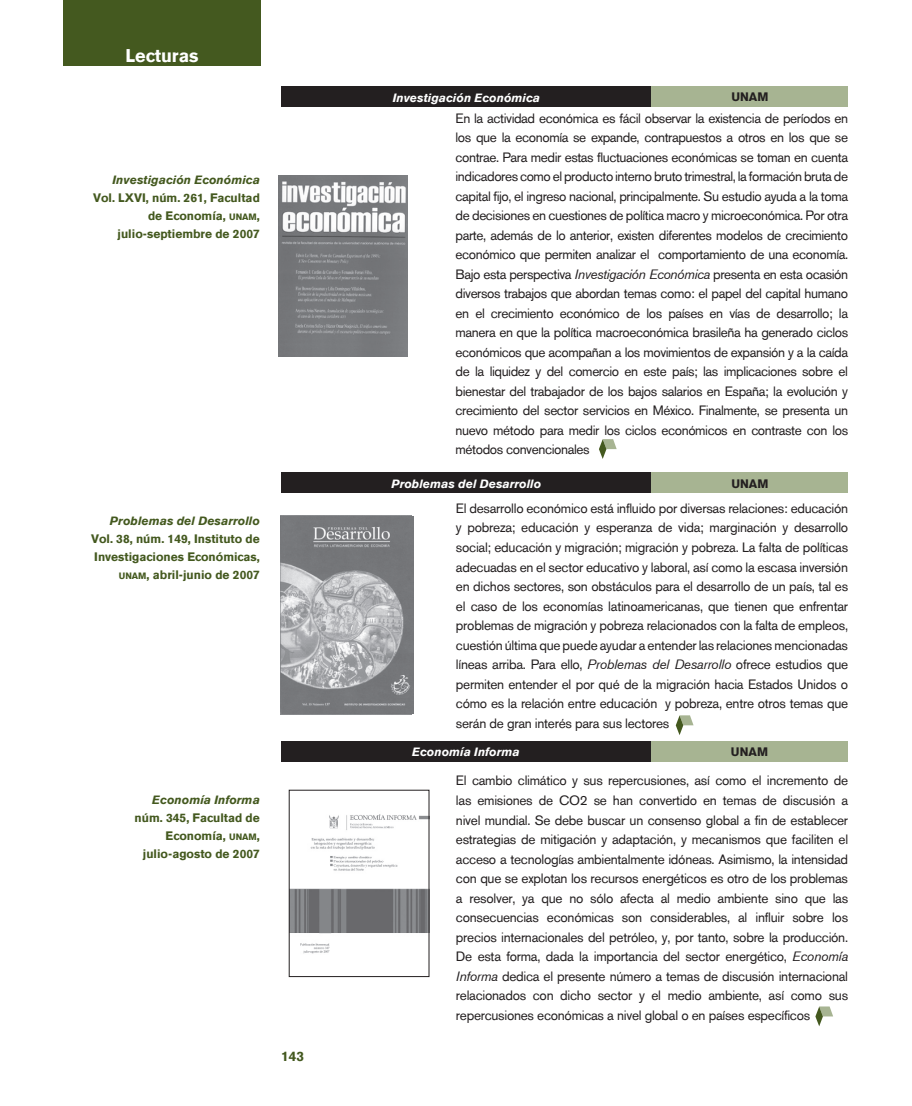
<style>
.page{position:relative;width:912px;height:1106px;background:#fff}
.page>*{position:absolute;margin:0;border:0;box-sizing:border-box;transform-origin:0 0}
.t1{font:700 18px "Akzidenz Grotesk BE";color:#fff}
.t2{font:13.5px/19.5px "Akzidenz Grotesk BE";letter-spacing:-.02em;color:#231f20;text-align:justify}
.t3{font:700 13.5px "Akzidenz Grotesk BE";color:#44591f}
.t4{font:700 12px/18px "Akzidenz Grotesk BE";color:#44591f;text-align:right}
.t5{font:italic 700 12px "Akzidenz Grotesk BE";color:#44591f}
.t6{font:italic 700 12px "Akzidenz Grotesk BE";color:#fff}
.t7{font:700 12px "Akzidenz Grotesk BE";color:#231f20}
.s1{font-size:9px}
.s2{font-style:italic}
</style>
<div class="page">
<div style="left:63px;top:0;width:197px;height:66px;background:#44591f"></div>
<div style="left:281px;top:87px;width:370px;height:20px;background:#231f20"></div>
<div style="left:651px;top:87px;width:196px;height:20px;background:#a7b492"></div>
<div style="left:281px;top:473px;width:370px;height:20px;background:#231f20"></div>
<div style="left:651px;top:473px;width:196px;height:20px;background:#a7b492"></div>
<div style="left:280px;top:741px;width:371px;height:20px;background:#231f20"></div>
<div style="left:651px;top:741px;width:196px;height:20px;background:#a7b492"></div>
<svg style="left:427px;top:823px;width:3px;height:155px"></svg>
<img style="left:279px;top:175px;width:128px;height:181px">
<img style="left:291px;top:814px;width:136px;height:140px">
<img style="left:281px;top:516px;width:132px;height:197px">
<svg style="left:599px;top:439px;width:17px;height:20px"></svg>
<svg style="left:815px;top:1006px;width:17px;height:20px"></svg>
<svg style="left:675px;top:715px;width:18px;height:20px"></svg>
<h1 class="t1" style="left:125px;top:45px;width:75px">Lecturas</h1>
<p class="t5" style="left:112px;top:173px;width:149px">Investigación Económica</p>
<p class="t4" style="left:93px;top:189px;width:168px">Vol. LXVI, núm. 261, Facultad de Economía, <span class="s1">UNAM</span>, julio-septiembre de 2007</p>
<p class="t5" style="left:110px;top:514px;width:151px">Problemas del Desarrollo</p>
<p class="t4" style="left:91px;top:530px;width:170px">Vol. 38, núm. 149, Instituto de<br>Investigaciones Económicas,<br><span class="s1">UNAM</span>, abril-junio de 2007</p>
<p class="t5" style="left:152px;top:792px;width:109px">Economía Informa</p>
<p class="t4" style="left:134px;top:808px;width:127px">núm. 345, Facultad de<br>Economía, <span class="s1">UNAM</span>, julio-agosto de 2007</p>
<p class="t3" style="left:281px;top:1048px;width:24px">143</p>
<p class="t6" style="left:392px;top:90px;width:149px">Investigación Económica</p>
<p class="t7" style="left:731px;top:90px;width:38px">UNAM</p>
<p class="t2" style="left:455px;top:108px;width:394px">En la actividad económica es fácil observar la existencia de períodos en los que la economía se expande, contrapuestos a otros en los que se contrae. Para medir estas fluctuaciones económicas se toman en cuenta indicadores como el producto interno bruto trimestral, la formación bruta de capital fijo, el ingreso nacional, principalmente. Su estudio ayuda a la toma de decisiones en cuestiones de política macro y microeconómica. Por otra parte, además de lo anterior, existen diferentes modelos de crecimiento económico que permiten analizar el comportamiento de una economía.<br>Bajo esta perspectiva <span class="s2">Investigación Económica</span> presenta en esta ocasión diversos trabajos que abordan temas como: el papel del capital humano en el crecimiento económico de los países en vías de desarrollo; la manera en que la política macroeconómica brasileña ha generado ciclos económicos que acompañan a los movimientos de expansión y a la caída de la liquidez y del comercio en este país; las implicaciones sobre el bienestar del trabajador de los bajos salarios en España; la evolución y crecimiento del sector servicios en México. Finalmente, se presenta un nuevo método para medir los ciclos económicos en contraste con los métodos convencionales</p>
<p class="t6" style="left:391px;top:476px;width:151px">Problemas del Desarrollo</p>
<p class="t7" style="left:731px;top:476px;width:38px">UNAM</p>
<p class="t2" style="left:456px;top:498px;width:393px">El desarrollo económico está influido por diversas relaciones: educación y pobreza; educación y esperanza de vida; marginación y desarrollo social; educación y migración; migración y pobreza. La falta de políticas adecuadas en el sector educativo y laboral, así como la escasa inversión en dichos sectores, son obstáculos para el desarrollo de un país, tal es el caso de los economías latinoamericanas, que tienen que enfrentar problemas de migración y pobreza relacionados con la falta de empleos, cuestión última que puede ayudar a entender las relaciones mencionadas líneas arriba. Para ello, <span class="s2">Problemas del Desarrollo</span> ofrece estudios que permiten entender el por qué de la migración hacia Estados Unidos o cómo es la relación entre educación y pobreza, entre otros temas que serán de gran interés para sus lectores</p>
<p class="t6" style="left:412px;top:744px;width:109px">Economía Informa</p>
<p class="t7" style="left:730px;top:744px;width:38px">UNAM</p>
<p class="t2" style="left:456px;top:771px;width:393px">El cambio climático y sus repercusiones, así como el incremento de las emisiones de CO2 se han convertido en temas de discusión a nivel mundial. Se debe buscar un consenso global a fin de establecer estrategias de mitigación y adaptación, y mecanismos que faciliten el acceso a tecnologías ambientalmente idóneas. Asimismo, la intensidad con que se explotan los recursos energéticos es otro de los problemas a resolver, ya que no sólo afecta al medio ambiente sino que las consecuencias económicas son considerables, al influir sobre los precios internacionales del petróleo, y, por tanto, sobre la producción.<br>De esta forma, dada la importancia del sector energético, <span class="s2">Economía Informa</span> dedica el presente número a temas de discusión internacional relacionados con dicho sector y el medio ambiente, así como sus repercusiones económicas a nivel global o en países específicos</p>
</div>
